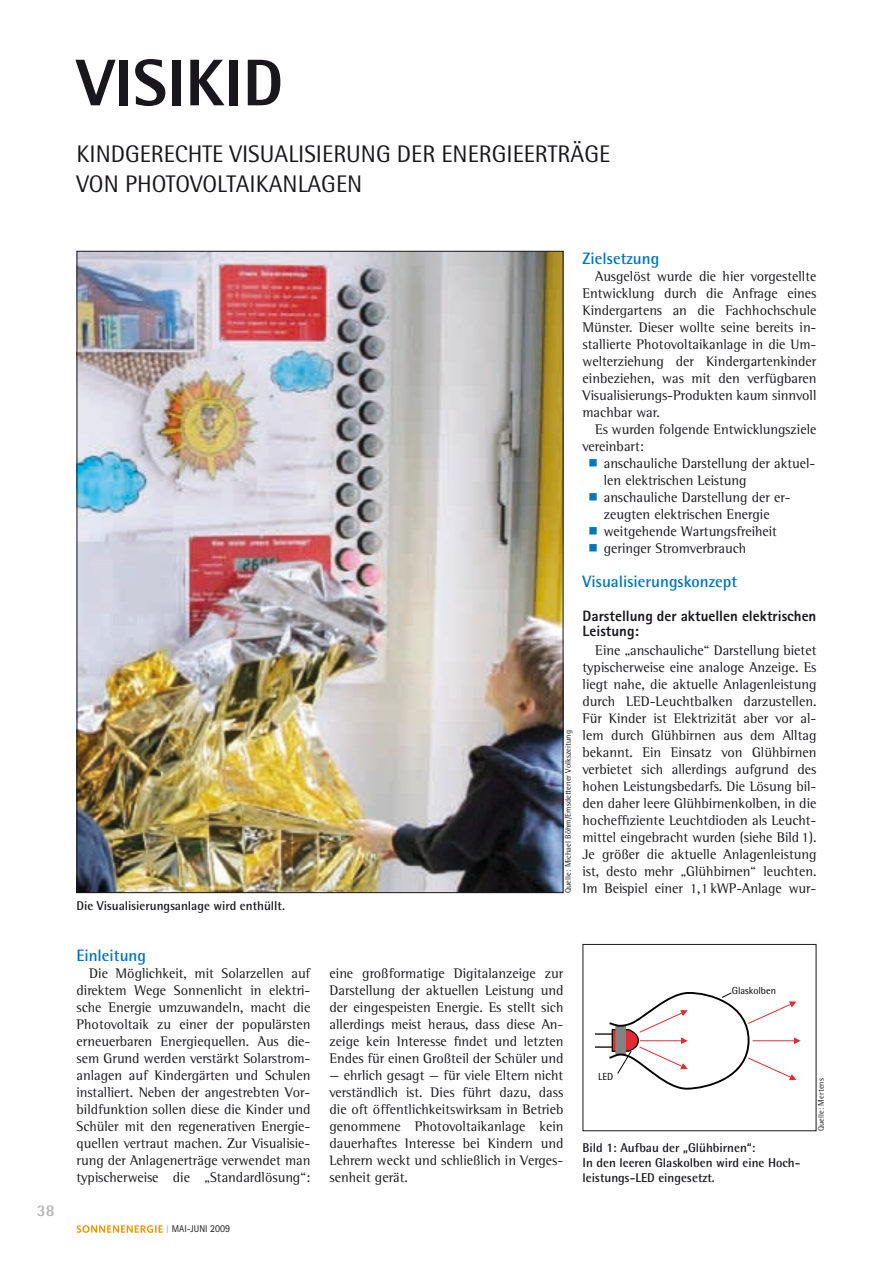
<style>
.page{position:relative;width:893px;height:1263px;background:#fff}
.page>*{position:absolute;margin:0;border:0;box-sizing:border-box;transform-origin:0 0}
.t1{font:800 66px "Rotis Semi Sans Std";color:#1a171c}
.t2{font:24px "Rotis Semi Sans Std";color:#1a171c}
.t3{font:700 16.5px "Rotis Semi Sans Std";color:#0076bd}
.t4{font:700 16.5px "Rotis Semi Sans Std";color:#b1b3b4}
.t5{font:800 15px/15px "Rotis Sans Serif Std";color:#1a171c}
.t6{font:14.25px/17px "Rotis Semi Serif Std";color:#1a171c;text-align:justify}
.t7{font:700 12.75px/15px "Rotis Semi Sans Std";color:#1a171c}
.t8{font:10.2px "Rotis Semi Sans Std";color:#010000}
.t9{font:9.75px "Rotis Sans Serif Std";color:#1a171c;scale:.95 1}
.t10{font:8.25px "Rotis Semi Sans Std";letter-spacing:.01em;color:#1a171c}
.s1{font-size:10.8px;color:#b1b3b4}
.s2{font-size:10.65px}
</style>
<div class="page">
<svg style="left:77px;top:1225px;width:86px;height:8px"></svg>
<img style="left:79px;top:253px;width:482px;height:638px">
<svg style="left:595px;top:992px;width:206px;height:98px"></svg>
<h1 class="t1" style="left:77px;top:41px;width:208px">VisiKid</h1>
<h2 class="t2" style="left:77px;top:139px;width:33px">KINDGERECHTE</h2>
<h2 class="t2" style="left:230px;top:139px;width:32px">VISUAL</h2>
<h2 class="t2" style="left:298px;top:139px;width:39px">ISIERUNG</h2>
<h2 class="t2" style="left:397px;top:139px;width:13px">DER</h2>
<h2 class="t2" style="left:441px;top:139px;width:25px">ENERG</h2>
<h2 class="t2" style="left:506px;top:139px;width:19px">IEERTR</h2>
<h2 class="t2" style="left:570px;top:139px;width:27px">ÄGE</h2>
<h2 class="t2" style="left:77px;top:169px;width:194px">VON PH OTOVOLTAIKANLAGEN</h2>
<p class="t4" style="left:37px;top:1200px;width:19px">38</p>
<p class="t7" style="left:76px;top:898px;width:210px">Die Visualisierungsanlage wird enthüllt.</p>
<p class="t3" style="left:77px;top:945px;width:71px">Einleitung</p>
<p class="t6" style="left:77px;top:965px;width:235px;text-indent:13px">Die Möglichkeit, mit Solarzellen auf direktem Wege Sonnenlicht in elektri&shy;sche Energie umzuwandeln, macht die Photovoltaik zu einer der populärsten erneuerbaren Energiequellen. Aus die&shy;sem Grund werden verstärkt Solarstrom&shy;anlagen auf Kindergärten und Schulen installiert. Neben der angestrebten Vor&shy;bildfunktion sollen diese die Kinder und Schüler mit den regenerativen Energie&shy;quellen vertraut machen. Zur Visualisie&shy;rung der Anlagenerträge verwendet man typischerweise die „Standardlösung“:</p>
<p class="t9" style="left:166px;top:1223px;width:69px"><span class="s1">I</span> MAI-JUNI <span class="s2">2009</span></p>
<p class="t10" style="left:563px;top:893px;width:164px;rotate:-90deg">QUELLE: MICHAEL BÖHM/EMSDETTENER VOLKSZEITUNG</p>
<p class="t3" style="left:583px;top:248px;width:78px">Zielsetzung</p>
<p class="t6" style="left:583px;top:267px;width:235px;text-indent:13px">Ausgelöst wurde die hier vorgestellte Entwicklung durch die Anfrage eines Kindergartens an die Fachhochschule Münster. Dieser wollte seine bereits in&shy;stallierte Photovoltaikanlage in die Um&shy;welterziehung der Kindergartenkinder einbeziehen, was mit den verfügbaren Visualisierungs-Produkten kaum sinnvoll machbar war.</p>
<p class="t6" style="left:583px;top:420px;width:235px;text-indent:13px">Es wurden folgende Entwicklungsziele vereinbart:</p>
<p class="t6" style="left:604px;top:454px;width:213px;text-align:left">anschauliche Darstellung der aktuel&shy;len elektrischen Leistung anschauliche Darstellung der er&shy;zeugten elektrischen Energie weitgehende Wartungsfreiheit geringer Stromverbrauch</p>
<p class="t3" style="left:583px;top:571px;width:156px">Visualisierungskonzept</p>
<p class="t5" style="left:583px;top:608px;width:235px">Darstellung der aktuellen elektrischen<br>Leistung:</p>
<p class="t6" style="left:583px;top:642px;width:235px;text-indent:13px">Eine „anschauliche“ Darstellung bietet typischerweise eine analoge Anzeige. Es liegt nahe, die aktuelle Anlagenleistung durch LED-Leuchtbalken darzustellen.<br>Für Kinder ist Elektrizität aber vor al&shy;lem durch Glühbirnen aus dem Alltag bekannt. Ein Einsatz von Glühbirnen verbietet sich allerdings aufgrund des hohen Leistungsbedarfs. Die Lösung bil&shy;den daher leere Glühbirnenkolben, in die hocheffiziente Leuchtdioden als Leucht&shy;mittel eingebracht wurden (siehe Bild 1).<br>Je größer die aktuelle Anlagenleistung ist, desto mehr „Glühbirnen“ leuchten.<br>Im Beispiel einer 1,1 kWP-Anlage wur-</p>
<p class="t6" style="left:330px;top:965px;width:235px">eine großformatige Digitalanzeige zur Darstellung der aktuellen Leistung und der eingespeisten Energie. Es stellt sich allerdings meist heraus, dass diese An&shy;zeige kein Interesse findet und letzten Endes für einen Großteil der Schüler und</p>
<p class="t6" style="left:330px;top:1067px;width:235px">— ehrlich gesagt — für viele Eltern nicht verständlich ist. Dies führt dazu, dass die oft öffentlichkeitswirksam in Betrieb genommene Photovoltaikanlage kein dauerhaftes Interesse bei Kindern und Lehrern weckt und schließlich in Verges&shy;senheit gerät.</p>
<p class="t8" style="left:732px;top:984px;width:46px">GLASKOLBEN</p>
<p class="t8" style="left:598px;top:1070px;width:17px">LED</p>
<p class="t7" style="left:583px;top:1140px;width:219px">Bild 1: Aufbau der „Glühbirnen“:<br>I n den leeren Glaskolben wird eine Hoch&shy;leistungs-LED eingesetzt.</p>
<p class="t10" style="left:816px;top:1131px;width:54px;rotate:-90deg">QUELLE: MERTENS</p>
</div>
